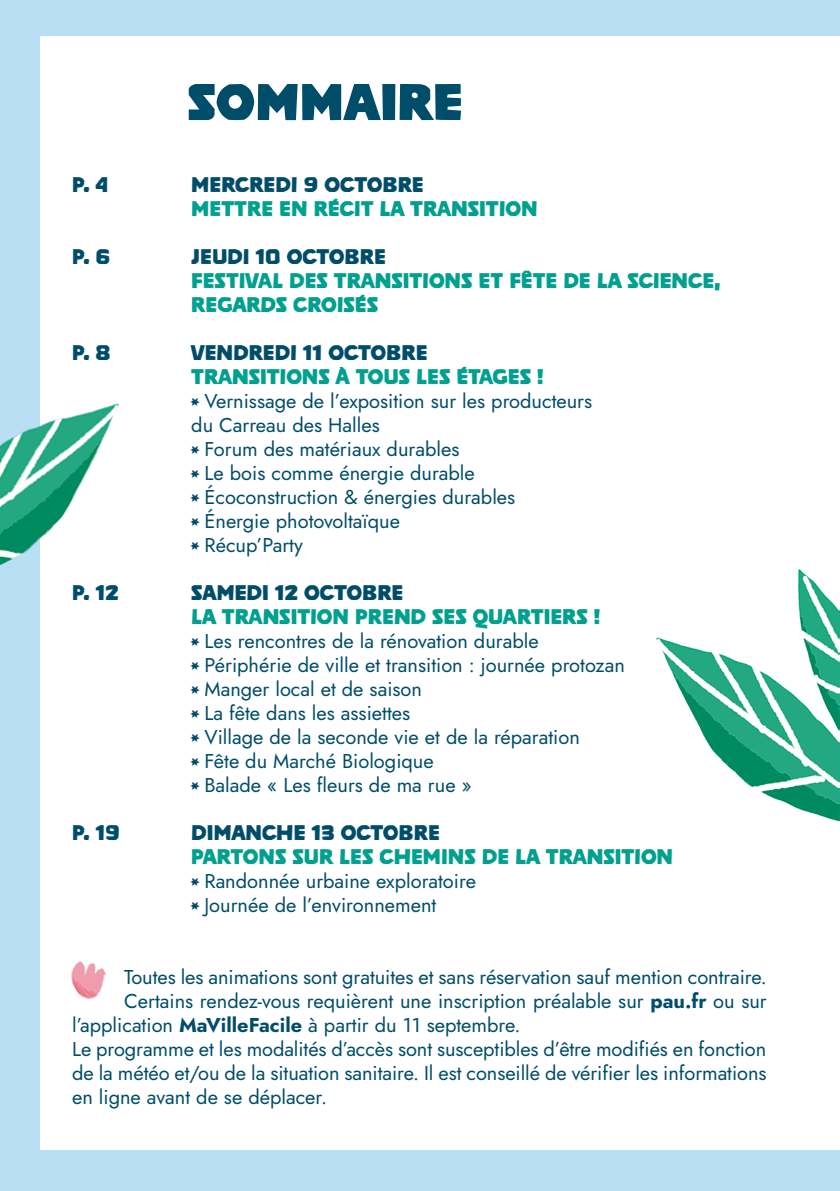
<style>
.page{position:relative;width:840px;height:1191px;background:#fff}
.page>*{position:absolute;margin:0;border:0;box-sizing:border-box;transform-origin:0 0}
.t1{font:600 58px "Poleno";color:#004d6a}
.t2{font:500 24px/24px "Poleno";color:#00a08f}
.t3{font:500 24px "Poleno";color:#004d6a}
.t4{font:20px/24px "Jost";color:#004d6a}
.s1{font-family:"Poleno";font-weight:500}
.s2{font-weight:700}
</style>
<div class="page">
<div style="left:0;top:0;width:839px;height:1191px;background:#b8dff4"></div>
<div style="left:41px;top:36px;width:798px;height:1113px;background:#fff"></div>
<img style="left:656px;top:569px;width:183px;height:253px">
<img style="left:0;top:329px;width:119px;height:266px">
<img style="left:71px;top:961px;width:35px;height:38px">
<p class="t3" style="left:72px;top:171px;width:38px">P. 4</p>
<p class="t3" style="left:72px;top:243px;width:40px">P. 6</p>
<p class="t3" style="left:72px;top:339px;width:40px">P. 8</p>
<p class="t3" style="left:72px;top:579px;width:48px">P. 12</p>
<p class="t3" style="left:72px;top:819px;width:50px">P. 19</p>
<h1 class="t1" style="left:187px;top:70px;width:277px">sommaire</h1>
<p class="t3" style="left:191px;top:171px;width:234px">MERCREDI 9 OCTOBRE</p>
<p class="t2" style="left:191px;top:196px;width:347px">METTRE EN RÉCIT LA TRANSITION</p>
<p class="t3" style="left:191px;top:243px;width:196px">JEUDI 10 OCTOBRE</p>
<p class="t2" style="left:191px;top:268px;width:530px">FESTIVAL DES TRANSITIONS ET FÊTE DE LA SCIENCE,<br>REGARDS CROISÉS</p>
<p class="t3" style="left:191px;top:339px;width:238px">VENDREDI 11 OCTOBRE</p>
<p class="t2" style="left:191px;top:364px;width:353px">TRANSITIONS À TOUS LES ÉTAGES !</p>
<p class="t4" style="left:191px;top:389px;width:402px"><span class="s1">*</span> Vernissage de l’exposition sur les producteurs du Carreau des Halles<br><span class="s1">*</span> Forum des matériaux durables<br><span class="s1">*</span> Le bois comme énergie durable<br><span class="s1">*</span> Écoconstruction &amp; énergies durables<br><span class="s1">*</span> Énergie photovoltaïque<br><span class="s1">*</span> Récup’Party</p>
<p class="t3" style="left:191px;top:579px;width:213px">SAMEDI 12 OCTOBRE</p>
<p class="t2" style="left:191px;top:604px;width:410px">LA TRANSITION PREND SES QUARTIERS !</p>
<p class="t4" style="left:191px;top:629px;width:435px"><span class="s1">*</span> Les rencontres de la rénovation durable<br><span class="s1">*</span> Périphérie de ville et transition : journée protozan <span class="s1">*</span> Manger local et de saison<br><span class="s1">*</span> La fête dans les assiettes<br><span class="s1">*</span> Village de la seconde vie et de la réparation<br><span class="s1">*</span> Fête du Marché Biologique<br><span class="s1">*</span> Balade « Les fleurs de ma rue »</p>
<p class="t3" style="left:191px;top:819px;width:250px">DIMANCHE 13 OCTOBRE</p>
<p class="t2" style="left:191px;top:844px;width:483px">PARTONS SUR LES CHEMINS DE LA TRANSITION</p>
<p class="t4" style="left:191px;top:869px;width:286px"><span class="s1">*</span> Randonnée urbaine exploratoire <span class="s1">*</span> Journée de l’environnement</p>
<p class="t4" style="left:124px;top:965px;width:643px">Toutes les animations sont gratuites et sans réservation sauf mention contraire.</p>
<p class="t4" style="left:124px;top:989px;width:643px">Certains rendez-vous requièrent une inscription préalable sur <span class="s2">pau.fr</span> ou sur</p>
<p class="t4" style="left:72px;top:1013px;width:449px">l’application <span class="s2">MaVilleFacile</span> à partir du 11 septembre.</p>
<p class="t4" style="left:72px;top:1037px;width:695px">Le programme et les modalités d’accès sont susceptibles d’être modifiés en fonction</p>
<p class="t4" style="left:72px;top:1061px;width:695px">de la météo et/ou de la situation sanitaire. Il est conseillé de vérifier les informations</p>
<p class="t4" style="left:72px;top:1085px;width:256px">en ligne avant de se déplacer.</p>
</div>
